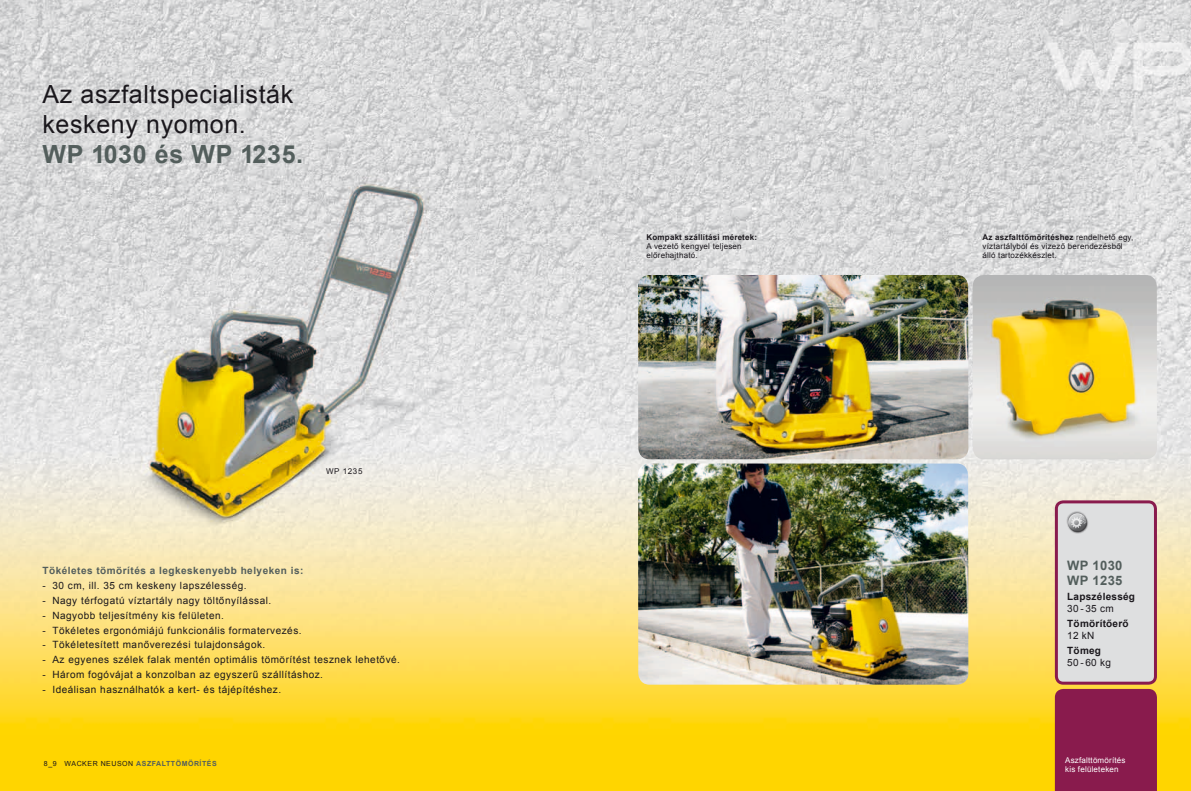
<style>
.page{position:relative;width:1191px;height:791px;background:#fff}
.page>*{position:absolute;margin:0;border:0;box-sizing:border-box;transform-origin:0 0}
.t1{font:25px/30px "Arial";letter-spacing:.025em;color:#1a171c}
.t2{font:700 25px "Arial";letter-spacing:.025em;color:#535e5c}
.t3{font:700 13px/15px "Arial";letter-spacing:.025em;color:#535e5c}
.t4{font:10px "Arial";letter-spacing:.05em;color:#1a171c}
.t5{font:700 10px "Arial";letter-spacing:.05em;color:#535e5c}
.t6{font:700 10px "Arial";letter-spacing:.025em;color:#1a171c}
.t7{font:8px/9px "Arial";letter-spacing:.025em;color:#1a171c}
.t8{font:8px/9.5px "Arial";letter-spacing:.025em;color:#fff}
.t9{font:700 8px "Arial";letter-spacing:.025em;color:#1a171c}
.t10{font:700 7px "Arial";letter-spacing:.075em;color:#535e5c}
.s1{font-weight:400;color:#1a171c}
.s2{font-weight:700}
</style>
<div class="page">
<img style="left:0;top:0;width:1191px;height:791px">
<img style="left:972px;top:275px;width:185px;height:184px">
<div style="left:1054px;top:689px;width:103px;height:102px;background:#891b4d"></div>
<div style="left:1056px;top:502px;width:99px;height:181px;background:#dedfe0;border-radius:7px"></div>
<div style="left:1054px;top:500px;width:103px;height:185px;border:3px solid #891b4d;border-radius:7px"></div>
<img style="left:1066px;top:511px;width:22px;height:23px">
<img style="left:638px;top:275px;width:330px;height:184px">
<img style="left:638px;top:463px;width:330px;height:222px">
<h1 class="t1" style="left:43px;top:80px;width:252px">Az aszfaltspecialisták keskeny nyomon.</h1>
<h1 class="t2" style="left:43px;top:138px;width:262px">WP 1030 és WP 1235.</h1>
<p class="t7" style="left:326px;top:466px;width:38px">WP 1235</p>
<p class="t5" style="left:43px;top:564px;width:262px">Tökéletes tömörítés a legkeskenyebb helyeken is:</p>
<p class="t4" style="left:43px;top:579px;width:205px">- 30 cm, ill. 35 cm keskeny lapszélesség.</p>
<p class="t4" style="left:43px;top:594px;width:230px">- Nagy térfogatú víztartály nagy töltőnyílással.</p>
<p class="t4" style="left:43px;top:609px;width:183px">- Nagyobb teljesítmény kis felületen.</p>
<p class="t4" style="left:43px;top:623px;width:260px">- Tökéletes ergonómiájú funkcionális formatervezés.</p>
<p class="t4" style="left:43px;top:638px;width:224px">- Tökéletesített manőverezési tulajdonságok.</p>
<p class="t4" style="left:43px;top:653px;width:359px">- Az egyenes szélek falak mentén optimális tömörítést tesznek lehetővé.</p>
<p class="t4" style="left:43px;top:668px;width:282px">- Három fogóvájat a konzolban az egyszerű szállításhoz.</p>
<p class="t4" style="left:43px;top:683px;width:240px">- Ideálisan használhatók a kert- és tájépítéshez.</p>
<p class="t10" style="left:44px;top:759px;width:174px"><span class="s1">8_9 WACKER NEUSON</span> ASZFALTTÖMÖRÍTÉS</p>
<p class="t9" style="left:646px;top:232px;width:112px">Kompakt szállítási méretek:</p>
<p class="t7" style="left:646px;top:242px;width:97px">A vezető kengyel teljesen előrehajtható.</p>
<p class="t7" style="left:982px;top:233px;width:152px"><span class="s2">Az aszfalttömörítéshez</span> rendelhető egy, víztartályból és vizező berendezésből álló tartozékkészlet.</p>
<h2 class="t3" style="left:1067px;top:558px;width:57px">WP 1030<br>WP 1235</h2>
<p class="t6" style="left:1067px;top:590px;width:69px">Lapszélesség</p>
<p class="t4" style="left:1067px;top:602px;width:48px">30 - 35 cm</p>
<p class="t6" style="left:1067px;top:617px;width:63px">Tömörítőerő</p>
<p class="t4" style="left:1067px;top:629px;width:29px">12 kN</p>
<p class="t6" style="left:1067px;top:643px;width:35px">Tömeg</p>
<p class="t4" style="left:1067px;top:655px;width:45px">50 - 60 kg</p>
<p class="t8" style="left:1065px;top:755px;width:62px">Aszfalttömörítés kis felületeken</p>
</div>
